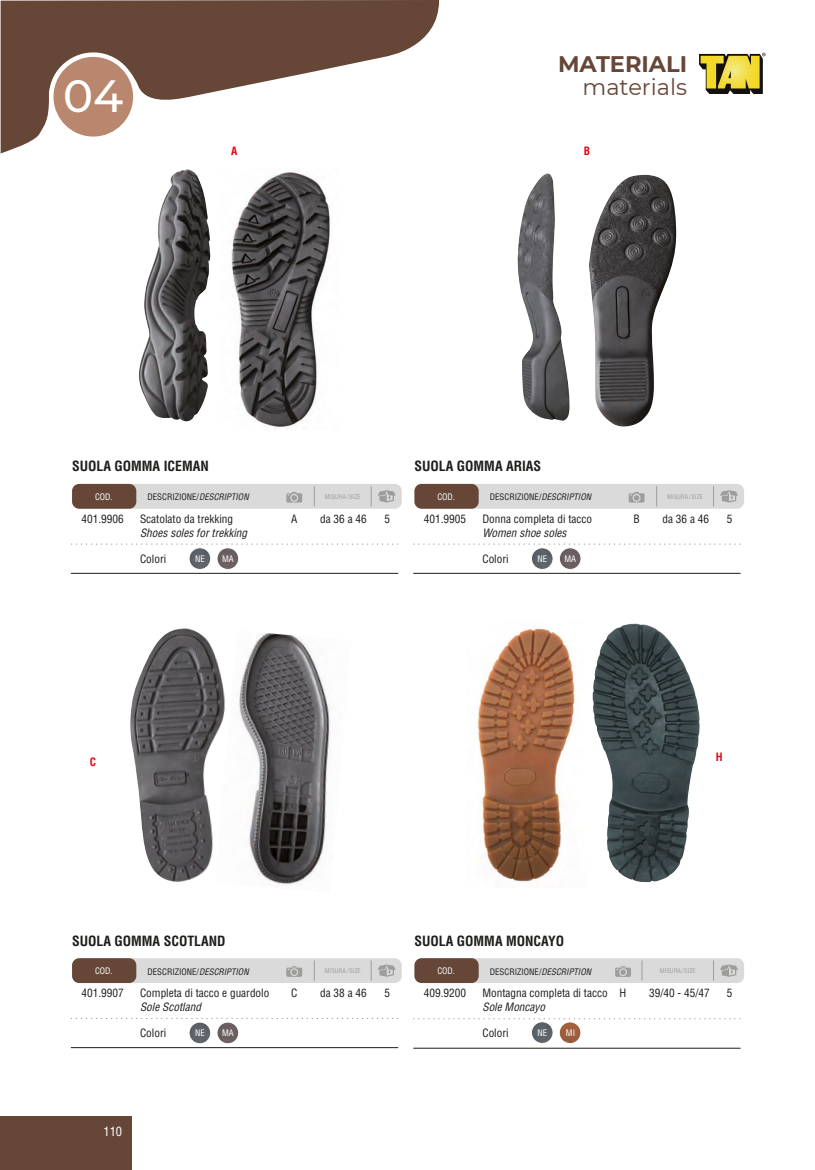
<style>
.page{position:relative;width:815px;height:1170px;background:#fff}
.page>*{position:absolute;margin:0;border:0;box-sizing:border-box;transform-origin:0 0}
.t1{font:500 45px "Montserrat";color:#fff}
.t2{font:700 22.5px "Montserrat";color:#654637}
.t3{font:22.5px "Montserrat";color:#654637}
.t4{font:700 condensed 13.75px "Helvetica";color:#1d1d1b}
.t5{font:condensed 12.5px "Helvetica";color:#fff}
.t6{font:condensed 11.25px "Helvetica";color:#1d1d1b}
.t7{font:italic condensed 11.25px "Helvetica";color:#1d1d1b}
.t8{font:700 condensed 11.25px "Helvetica";color:#e30613}
.t9{font:condensed 8.75px "Helvetica";color:#1d1d1b}
.t10{font:condensed 8.75px "Helvetica";color:#fff}
.t11{font:condensed 6.25px "Helvetica";color:#9d9d9c}
.s1{font-style:italic}
</style>
<div class="page">
<svg style="left:0;top:0;width:439px;height:153px;fill:#654637"></svg>
<svg style="left:45px;top:49px;width:96px;height:96px"></svg>
<svg style="left:699px;top:53px;width:67px;height:41px;background:#b3a54b"></svg>
<div style="left:0;top:1116px;width:131px;height:53px;background:#654637"></div>
<img style="left:139px;top:169px;width:71px;height:252px">
<img style="left:231px;top:172px;width:99px;height:258px">
<img style="left:518px;top:173px;width:51px;height:247px">
<img style="left:589px;top:175px;width:87px;height:251px">
<div style="left:73px;top:484px;width:329px;height:24px;background:#dadada;border-radius:7px"></div>
<div style="left:73px;top:958px;width:329px;height:24px;background:#dadada;border-radius:7px"></div>
<div style="left:415px;top:484px;width:329px;height:24px;background:#dadada;border-radius:7px"></div>
<div style="left:415px;top:958px;width:329px;height:24px;background:#dadada;border-radius:7px"></div>
<div style="left:72px;top:484px;width:64px;height:24px;background:#654637;border-radius:7px"></div>
<div style="left:72px;top:958px;width:64px;height:24px;background:#654637;border-radius:7px"></div>
<div style="left:414px;top:484px;width:65px;height:24px;background:#654637;border-radius:7px"></div>
<div style="left:414px;top:958px;width:65px;height:24px;background:#654637;border-radius:7px"></div>
<svg style="left:286px;top:492px;width:16px;height:10px"></svg>
<svg style="left:286px;top:966px;width:16px;height:10px"></svg>
<svg style="left:629px;top:492px;width:16px;height:10px"></svg>
<svg style="left:615px;top:966px;width:16px;height:10px"></svg>
<svg style="left:378px;top:490px;width:18px;height:12px"></svg>
<svg style="left:378px;top:964px;width:18px;height:12px"></svg>
<svg style="left:720px;top:490px;width:18px;height:12px"></svg>
<svg style="left:720px;top:964px;width:18px;height:12px"></svg>
<svg style="left:371px;top:486px;width:1px;height:20px"></svg>
<svg style="left:371px;top:960px;width:1px;height:20px"></svg>
<svg style="left:713px;top:486px;width:1px;height:20px"></svg>
<svg style="left:713px;top:960px;width:1px;height:20px"></svg>
<svg style="left:314px;top:486px;width:1px;height:20px"></svg>
<svg style="left:314px;top:960px;width:1px;height:20px"></svg>
<svg style="left:656px;top:486px;width:1px;height:20px"></svg>
<svg style="left:642px;top:960px;width:1px;height:20px"></svg>
<svg style="left:71px;top:543px;width:327px;height:1px"></svg>
<svg style="left:413px;top:543px;width:328px;height:1px"></svg>
<svg style="left:413px;top:1018px;width:328px;height:1px"></svg>
<hr style="left:71px;top:573px;width:327px;height:1px;background:#1d1d1b">
<hr style="left:71px;top:1047px;width:327px;height:1px;background:#1d1d1b">
<hr style="left:413px;top:573px;width:328px;height:1px;background:#1d1d1b">
<hr style="left:413px;top:1047px;width:328px;height:1px;background:#1d1d1b">
<img style="left:189px;top:547px;width:22px;height:22px;border-radius:11px">
<div style="left:189px;top:547px;width:22px;height:22px;border:1px solid #fff;border-radius:50%"></div>
<img style="left:217px;top:547px;width:22px;height:22px;border-radius:11px">
<div style="left:217px;top:547px;width:22px;height:22px;border:1px solid #fff;border-radius:50%"></div>
<img style="left:189px;top:1021px;width:22px;height:22px;border-radius:11px">
<div style="left:189px;top:1021px;width:22px;height:22px;border:1px solid #fff;border-radius:50%"></div>
<img style="left:217px;top:1021px;width:22px;height:22px;border-radius:11px">
<div style="left:217px;top:1021px;width:22px;height:22px;border:1px solid #fff;border-radius:50%"></div>
<img style="left:531px;top:547px;width:22px;height:22px;border-radius:11px">
<div style="left:531px;top:547px;width:22px;height:22px;border:1px solid #fff;border-radius:50%"></div>
<img style="left:559px;top:547px;width:22px;height:22px;border-radius:11px">
<div style="left:559px;top:547px;width:22px;height:22px;border:1px solid #fff;border-radius:50%"></div>
<img style="left:531px;top:1021px;width:22px;height:22px;border-radius:11px">
<div style="left:531px;top:1021px;width:22px;height:22px;border:1px solid #fff;border-radius:50%"></div>
<img style="left:477px;top:628px;width:98px;height:254px">
<img style="left:593px;top:623px;width:96px;height:259px">
<img style="left:239px;top:633px;width:91px;height:252px">
<img style="left:130px;top:628px;width:95px;height:254px">
<img style="left:559px;top:1021px;width:22px;height:22px;border-radius:11px">
<div style="left:559px;top:1021px;width:22px;height:22px;border:1px solid #fff;border-radius:50%"></div>
<h1 class="t1" style="left:63px;top:65px;width:62px">04</h1>
<h2 class="t2" style="left:558px;top:48px;width:131px">MATERIALI</h2>
<h2 class="t3" style="left:582px;top:71px;width:106px">materials</h2>
<p class="t8" style="left:231px;top:144px;width:8px">A</p>
<p class="t8" style="left:584px;top:144px;width:8px">B</p>
<p class="t4" style="left:72px;top:457px;width:138px">SUOLA GOMMA ICEMAN</p>
<p class="t4" style="left:414px;top:457px;width:128px">SUOLA GOMMA ARIAS</p>
<p class="t10" style="left:95px;top:491px;width:19px">COD.</p>
<p class="t6" style="left:81px;top:512px;width:44px">401.9906</p>
<p class="t9" style="left:148px;top:491px;width:103px">DESCRIZIONE/<span class="s1">DESCRIPTION</span></p>
<p class="t6" style="left:140px;top:512px;width:95px">Scatolato da trekking</p>
<p class="t7" style="left:140px;top:525px;width:109px">Shoes soles for trekking</p>
<p class="t6" style="left:291px;top:512px;width:8px">A</p>
<p class="t11" style="left:325px;top:493px;width:37px">MISURA /SIZE</p>
<p class="t6" style="left:320px;top:512px;width:48px">da 36 a 46</p>
<p class="t6" style="left:384px;top:512px;width:7px">5</p>
<p class="t10" style="left:437px;top:491px;width:19px">COD.</p>
<p class="t6" style="left:424px;top:512px;width:44px">401.9905</p>
<p class="t9" style="left:490px;top:491px;width:103px">DESCRIZIONE/<span class="s1">DESCRIPTION</span></p>
<p class="t6" style="left:482px;top:512px;width:111px">Donna completa di tacco</p>
<p class="t7" style="left:482px;top:525px;width:86px">Women shoe soles</p>
<p class="t6" style="left:140px;top:552px;width:28px">Colori</p>
<p class="t6" style="left:482px;top:552px;width:28px">Colori</p>
<p class="t10" style="left:195px;top:553px;width:11px">NE</p>
<p class="t10" style="left:564px;top:553px;width:13px">MA</p>
<p class="t10" style="left:222px;top:553px;width:13px">MA</p>
<p class="t10" style="left:538px;top:553px;width:11px">NE</p>
<p class="t6" style="left:633px;top:512px;width:8px">B</p>
<p class="t11" style="left:667px;top:493px;width:37px">MISURA /SIZE</p>
<p class="t6" style="left:663px;top:512px;width:48px">da 36 a 46</p>
<p class="t6" style="left:727px;top:512px;width:7px">5</p>
<p class="t8" style="left:90px;top:754px;width:8px">C</p>
<p class="t8" style="left:716px;top:749px;width:8px">H</p>
<p class="t4" style="left:72px;top:931px;width:155px">SUOLA GOMMA SCOTLAND</p>
<p class="t4" style="left:414px;top:931px;width:151px">SUOLA GOMMA MONCAYO</p>
<p class="t10" style="left:95px;top:965px;width:19px">COD.</p>
<p class="t9" style="left:148px;top:965px;width:103px">DESCRIZIONE/<span class="s1">DESCRIPTION</span></p>
<p class="t11" style="left:325px;top:967px;width:37px">MISURA /SIZE</p>
<p class="t10" style="left:437px;top:965px;width:19px">COD.</p>
<p class="t9" style="left:490px;top:965px;width:103px">DESCRIZIONE/<span class="s1">DESCRIPTION</span></p>
<p class="t11" style="left:660px;top:967px;width:37px">MISURA /SIZE</p>
<p class="t6" style="left:81px;top:986px;width:44px">401.9907</p>
<p class="t6" style="left:140px;top:986px;width:131px">Completa di tacco e guardolo</p>
<p class="t7" style="left:140px;top:999px;width:62px">Sole Scotland</p>
<p class="t6" style="left:291px;top:986px;width:8px">C</p>
<p class="t6" style="left:320px;top:986px;width:48px">da 38 a 46</p>
<p class="t6" style="left:384px;top:986px;width:7px">5</p>
<p class="t6" style="left:424px;top:986px;width:44px">409.9200</p>
<p class="t6" style="left:482px;top:986px;width:127px">Montagna completa di tacco</p>
<p class="t7" style="left:482px;top:999px;width:64px">Sole Moncayo</p>
<p class="t6" style="left:620px;top:986px;width:8px">H</p>
<p class="t6" style="left:649px;top:986px;width:62px">39/40 - 45/47</p>
<p class="t6" style="left:727px;top:986px;width:7px">5</p>
<p class="t6" style="left:140px;top:1026px;width:28px">Colori</p>
<p class="t10" style="left:195px;top:1027px;width:11px">NE</p>
<p class="t10" style="left:222px;top:1027px;width:13px">MA</p>
<p class="t6" style="left:482px;top:1025px;width:28px">Colori</p>
<p class="t10" style="left:538px;top:1027px;width:11px">NE</p>
<p class="t10" style="left:566px;top:1027px;width:11px">MI</p>
<p class="t5" style="left:103px;top:1123px;width:20px">110</p>
</div>
